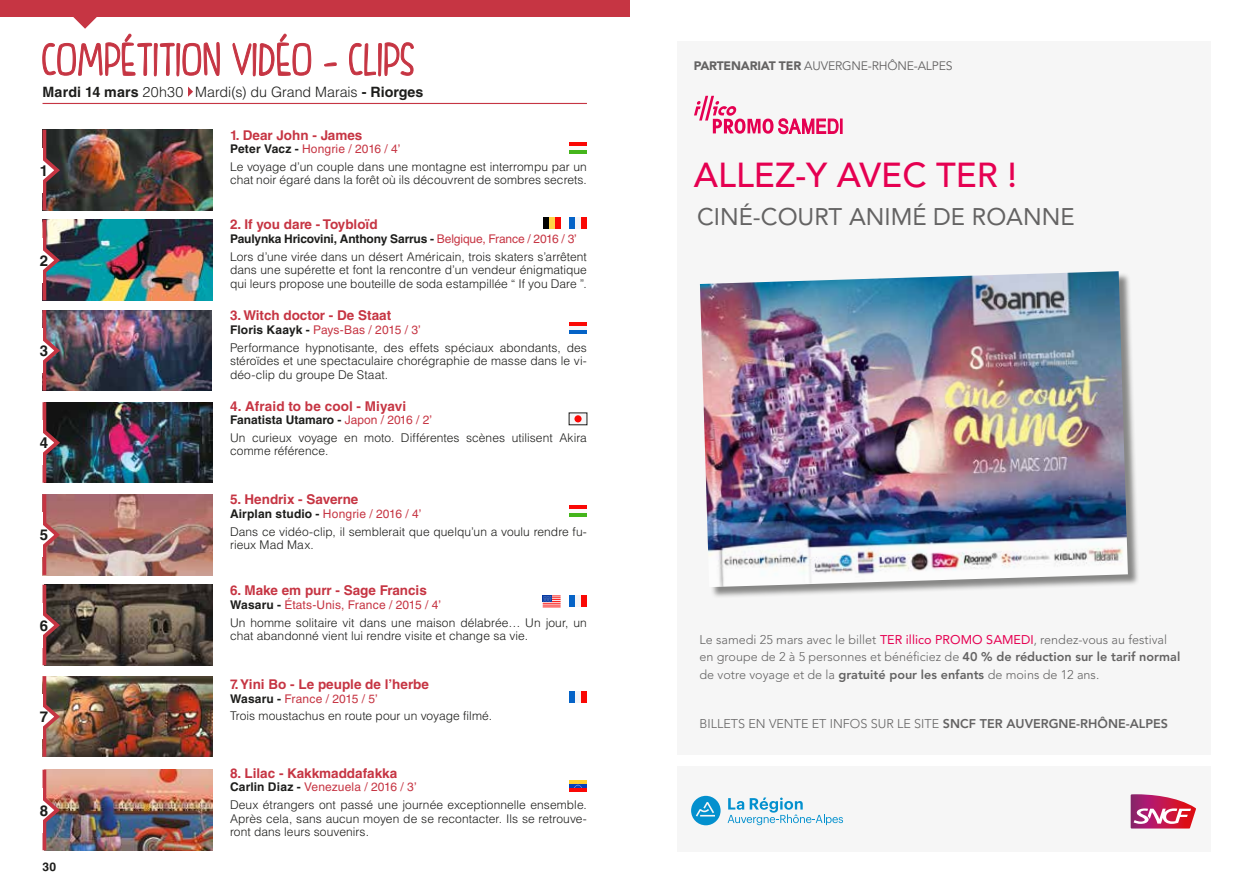
<style>
.page{position:relative;width:1259px;height:893px;background:#fff}
.page>*{position:absolute;margin:0;border:0;box-sizing:border-box;transform-origin:0 0}
.t1{font:500 34.35px "Avenir LT Std";color:#e50051}
.t2{font:23.85px "Avenir LT Std";color:#646363}
.t3{font:700 15px "Helvetica LT Std";color:#1d1d1b}
.t4{font:300 14.25px "Helvetica LT Std";color:#1d1d1b}
.t5{font:700 13.5px "Helvetica LT Std";color:#c63543}
.t6{font:300 12.6px/17.4px "Avenir LT Std";color:#646363}
.t7{font:12.15px "Avenir LT Std";letter-spacing:-.015em;color:#646363}
.t8{font:300 12px/17.7px "Helvetica LT Std";letter-spacing:.005em;color:#1d1d1b}
.t9{font:700 12px "Helvetica LT Std";color:#1d1d1b}
.s1{font-weight:700}
.s2{font-weight:400;color:#c63543}
.s3{font-weight:900}
.s4{font-weight:400;color:#e50051}
.s5{font-weight:800}
</style>
<div class="page">
<div style="left:0;top:0;width:629px;height:17px;background:#c63543"></div>
<svg style="left:42px;top:17px;width:372px;height:80px"></svg>
<img style="left:46px;top:130px;width:166px;height:80px">
<img style="left:46px;top:402px;width:166px;height:81px">
<hr style="left:43px;top:130px;width:3px;height:80px;background:#c63543">
<svg style="left:42px;top:147px;width:21px;height:49px"></svg>
<div style="left:34px;top:148px;width:9px;height:44px;background:#fff"></div>
<hr style="left:43px;top:402px;width:3px;height:81px;background:#c63543">
<svg style="left:42px;top:420px;width:21px;height:48px"></svg>
<div style="left:34px;top:420px;width:9px;height:45px;background:#fff"></div>
<img style="left:46px;top:220px;width:166px;height:80px">
<img style="left:46px;top:494px;width:166px;height:81px">
<img style="left:46px;top:676px;width:166px;height:81px">
<hr style="left:43px;top:220px;width:3px;height:80px;background:#c63543">
<svg style="left:42px;top:237px;width:21px;height:49px"></svg>
<div style="left:34px;top:238px;width:9px;height:44px;background:#fff"></div>
<hr style="left:43px;top:494px;width:3px;height:81px;background:#c63543">
<svg style="left:42px;top:512px;width:21px;height:49px"></svg>
<div style="left:34px;top:513px;width:9px;height:44px;background:#fff"></div>
<hr style="left:43px;top:676px;width:3px;height:81px;background:#c63543">
<svg style="left:42px;top:694px;width:21px;height:48px"></svg>
<div style="left:34px;top:694px;width:9px;height:45px;background:#fff"></div>
<img style="left:46px;top:310px;width:166px;height:81px">
<img style="left:46px;top:585px;width:166px;height:80px">
<img style="left:46px;top:770px;width:166px;height:80px">
<hr style="left:43px;top:310px;width:3px;height:81px;background:#c63543">
<svg style="left:42px;top:328px;width:21px;height:48px"></svg>
<div style="left:34px;top:328px;width:9px;height:45px;background:#fff"></div>
<hr style="left:43px;top:585px;width:3px;height:80px;background:#c63543">
<svg style="left:42px;top:602px;width:21px;height:49px"></svg>
<div style="left:34px;top:603px;width:9px;height:44px;background:#fff"></div>
<hr style="left:43px;top:770px;width:3px;height:80px;background:#c63543">
<svg style="left:42px;top:787px;width:21px;height:49px"></svg>
<div style="left:34px;top:788px;width:9px;height:44px;background:#fff"></div>
<div style="left:677px;top:41px;width:533px;height:723px;background:#f6f6f6"></div>
<div style="left:677px;top:756px;width:534px;height:10px;background:#fff"></div>
<div style="left:677px;top:766px;width:533px;height:86px;background:#f6f6f6"></div>
<svg style="left:727px;top:797px;width:116px;height:28px"></svg>
<svg style="left:691px;top:796px;width:29px;height:29px"></svg>
<div style="left:701px;top:273px;width:438px;height:326px;background:#1d1d1b;opacity:.51"></div>
<img style="left:700px;top:271px;width:428px;height:316px">
<svg style="left:694px;top:96px;width:148px;height:38px"></svg>
<svg style="left:1130px;top:794px;width:66px;height:34px"></svg>
<hr style="left:43px;top:103px;width:544px;height:1px;background:#c63543">
<div style="left:543px;top:217px;width:6px;height:12px;background:#030303"></div>
<div style="left:549px;top:217px;width:5px;height:12px;background:#ffd447"></div>
<div style="left:554px;top:217px;width:6px;height:12px;background:#fa0805"></div>
<div style="left:581px;top:217px;width:6px;height:12px;background:#fa0805"></div>
<div style="left:575px;top:217px;width:6px;height:12px;background:#f5f5f7"></div>
<div style="left:569px;top:217px;width:6px;height:12px;background:#0563c7"></div>
<div style="left:581px;top:691px;width:6px;height:12px;background:#fa0805"></div>
<div style="left:575px;top:691px;width:6px;height:12px;background:#f5f5f7"></div>
<div style="left:569px;top:691px;width:6px;height:12px;background:#0563c7"></div>
<svg style="left:543px;top:595px;width:17px;height:12px"></svg>
<div style="left:581px;top:595px;width:6px;height:12px;background:#fa0805"></div>
<div style="left:575px;top:595px;width:6px;height:12px;background:#f5f5f7"></div>
<div style="left:569px;top:595px;width:6px;height:12px;background:#0563c7"></div>
<svg style="left:574px;top:415px;width:8px;height:8px"></svg>
<div style="left:574px;top:415px;width:7px;height:7px;background:#fa0805;border-radius:50%"></div>
<hr style="left:569px;top:142px;width:18px;height:4px;background:#fa0805">
<hr style="left:569px;top:146px;width:18px;height:4px;background:#fafafa">
<hr style="left:569px;top:150px;width:18px;height:3px;background:#45b51c">
<hr style="left:569px;top:505px;width:18px;height:4px;background:#fa0805">
<hr style="left:569px;top:509px;width:18px;height:4px;background:#fafafa">
<hr style="left:569px;top:513px;width:18px;height:4px;background:#45b51c">
<div style="left:569px;top:322px;width:18px;height:12px;background:#f5f5f7"></div>
<hr style="left:569px;top:330px;width:18px;height:4px;background:#0563c7">
<hr style="left:569px;top:322px;width:18px;height:4px;background:#fa0805">
<div style="left:569px;top:780px;width:18px;height:12px;background:#ffcf30"></div>
<hr style="left:569px;top:788px;width:18px;height:4px;background:#fa0805">
<hr style="left:569px;top:784px;width:18px;height:4px;background:#0540ba">
<svg style="left:574px;top:784px;width:8px;height:4px"></svg>
<p class="t4" style="left:43px;top:83px;width:382px"><span class="s1">Mardi 14 mars</span> 20h30 Mardi(s) du Grand Marais <span class="s1">- Riorges</span></p>
<p class="t3" style="left:40px;top:161px;width:10px">1</p>
<p class="t3" style="left:40px;top:251px;width:10px">2</p>
<p class="t3" style="left:40px;top:342px;width:10px">3</p>
<p class="t3" style="left:40px;top:434px;width:10px">4</p>
<p class="t3" style="left:40px;top:526px;width:10px">5</p>
<p class="t3" style="left:40px;top:616px;width:10px">6</p>
<p class="t3" style="left:40px;top:708px;width:10px">7</p>
<p class="t3" style="left:40px;top:801px;width:10px">8</p>
<p class="t9" style="left:43px;top:859px;width:15px">30</p>
<p class="t5" style="left:230px;top:127px;width:134px">1. Dear John - James</p>
<p class="t8" style="left:230px;top:140px;width:358px"><span class="s1">Peter Vacz -</span> <span class="s2">Hongrie / 2016 / 4’<br></span>Le voyage d’un couple dans une montagne est interrompu par un</p>
<p class="t8" style="left:230px;top:171px;width:358px">chat noir égaré dans la forêt où ils découvrent de sombres secrets.</p>
<p class="t5" style="left:230px;top:216px;width:149px">2. If you dare - Toybloïd</p>
<p class="t8" style="left:230px;top:230px;width:358px"><span class="s1">Paulynka Hricovini, Anthony Sarrus -</span> <span class="s2">Belgique, France / 2016 / 3’<br></span>Lors d’une virée dans un désert Américain, trois skaters s’arrêtent</p>
<p class="t8" style="left:230px;top:263px;width:358px;line-height:13.5px">dans une supérette et font la rencontre d’un vendeur énigmatique qui leurs propose une bouteille de soda estampillée “ If you Dare ”.</p>
<p class="t5" style="left:230px;top:307px;width:163px">3. Witch doctor - De Staat</p>
<p class="t8" style="left:230px;top:321px;width:358px"><span class="s1">Floris Kaayk -</span> <span class="s2">Pays-Bas / 2015 / 3’<br></span>Performance hypnotisante, des effets spéciaux abondants, des</p>
<p class="t8" style="left:230px;top:354px;width:358px;line-height:13.5px">stéroïdes et une spectaculaire chorégraphie de masse dans le vi&shy;déo-clip du groupe De Staat.</p>
<p class="t5" style="left:230px;top:398px;width:178px">4. Afraid to be cool - Miyavi</p>
<p class="t8" style="left:230px;top:411px;width:358px"><span class="s1">Fanatista Utamaro -</span> <span class="s2">Japon / 2016 / 2’<br></span>Un curieux voyage en moto. Différentes scènes utilisent Akira</p>
<p class="t8" style="left:230px;top:442px;width:100px">comme référence.</p>
<p class="t5" style="left:230px;top:491px;width:130px">5. Hendrix - Saverne</p>
<p class="t8" style="left:230px;top:505px;width:358px"><span class="s1">Airplan studio -</span> <span class="s2">Hongrie / 2016 / 4’<br></span>Dans ce vidéo-clip, il semblerait que quelqu’un a voulu rendre fu-</p>
<p class="t8" style="left:230px;top:536px;width:85px">rieux Mad Max.</p>
<p class="t5" style="left:230px;top:582px;width:198px">6. Make em purr - Sage Francis</p>
<p class="t8" style="left:230px;top:596px;width:358px"><span class="s1">Wasaru -</span> <span class="s2">États-Unis, France / 2015 / 4’<br></span>Un homme solitaire vit dans une maison délabrée… Un jour, un</p>
<p class="t8" style="left:230px;top:627px;width:300px">chat abandonné vient lui rendre visite et change sa vie.</p>
<p class="t5" style="left:230px;top:676px;width:201px">7. Yini Bo - Le peuple de l’herbe</p>
<p class="t8" style="left:230px;top:689px;width:263px"><span class="s1">Wasaru -</span> <span class="s2">France / 2015 / 5’<br></span>Trois moustachus en route pour un voyage filmé.</p>
<p class="t5" style="left:230px;top:765px;width:169px">8. Lilac - Kakkmaddafakka</p>
<p class="t8" style="left:230px;top:778px;width:358px"><span class="s1">Carlin Diaz -</span> <span class="s2">Venezuela / 2016 / 3’<br></span>Deux étrangers ont passé une journée exceptionnelle ensemble.</p>
<p class="t8" style="left:230px;top:811px;width:358px;line-height:13.5px">Après cela, sans aucun moyen de se recontacter. Ils se retrouve&shy;ront dans leurs souvenirs.</p>
<p class="t7" style="left:694px;top:59px;width:260px"><span class="s3">PARTENARIAT TER</span> AUVERGNE-RHÔNE-ALPES</p>
<h1 class="t1" style="left:694px;top:155px;width:325px">ALLEZ-Y AVEC TER !</h1>
<h2 class="t2" style="left:697px;top:203px;width:379px">CINÉ-COURT ANIMÉ DE ROANNE</h2>
<p class="t6" style="left:699px;top:631px;width:482px">Le samedi 25 mars avec le billet <span class="s4">TER illico PROMO SAMEDI</span>, rendez-vous au festival en groupe de 2 à 5 personnes et bénéficiez de <span class="s5">40 % de réduction sur le tarif normal </span>de votre voyage et de la <span class="s5">gratuité pour les enfants</span> de moins de 12 ans.</p>
<p class="t6" style="left:699px;top:715px;width:470px">BILLETS EN VENTE ET INFOS SUR LE SITE <span class="s5">SNCF TER AUVERGNE-RHÔNE-ALPES</span></p>
</div>
